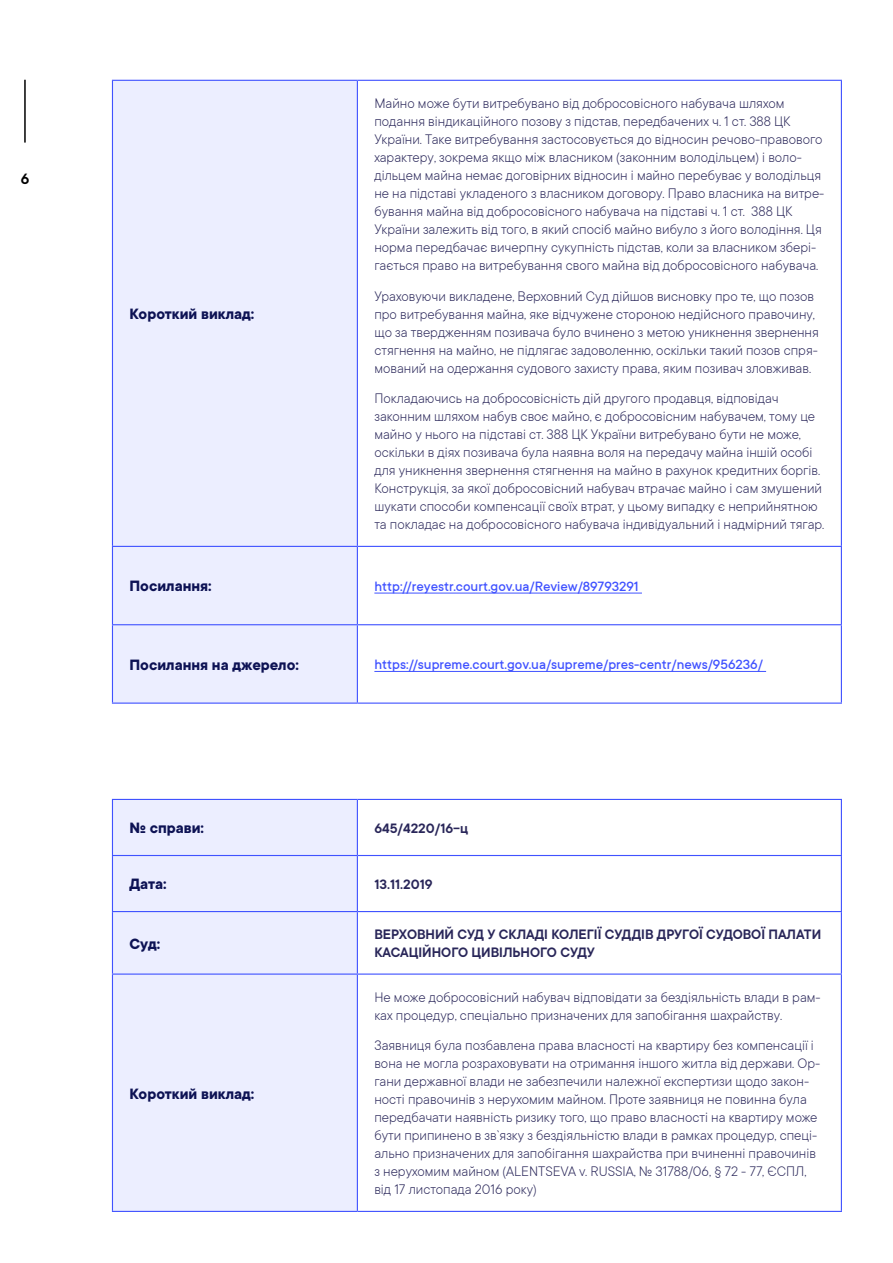
<style>
.page{position:relative;width:893px;height:1263px;background:#fff}
.page>*{position:absolute;margin:0;border:0;box-sizing:border-box;transform-origin:0 0}
.t1{font:700 16.5px "TT Commons";color:#0d1254}
.t2{font:600 16.5px "TT Commons";color:#000}
.t3{font:300 15px/18px "TT Commons";color:#292659}
.t4{font:500 15px "TT Commons";color:#4052ff}
.t5{font:600 15px/18px "TT Commons";color:#292659}
</style>
<div class="page">
<hr style="left:24px;top:80px;width:2px;height:63px;background:#000">
<div style="left:113px;top:81px;width:244px;height:621px;background:#eceeff"></div>
<hr style="left:112px;top:80px;width:245px;height:1px;background:#4052ff">
<hr style="left:112px;top:81px;width:1px;height:465px;background:#4052ff">
<hr style="left:357px;top:80px;width:485px;height:1px;background:#4052ff">
<hr style="left:357px;top:81px;width:1px;height:465px;background:#4052ff">
<hr style="left:841px;top:81px;width:1px;height:465px;background:#4052ff">
<hr style="left:112px;top:546px;width:245px;height:1px;background:#4052ff">
<hr style="left:112px;top:547px;width:1px;height:77px;background:#4052ff">
<hr style="left:357px;top:546px;width:485px;height:1px;background:#4052ff">
<hr style="left:357px;top:547px;width:1px;height:77px;background:#4052ff">
<hr style="left:841px;top:547px;width:1px;height:77px;background:#4052ff">
<hr style="left:112px;top:624px;width:245px;height:1px;background:#4052ff">
<hr style="left:112px;top:625px;width:1px;height:77px;background:#4052ff">
<hr style="left:357px;top:624px;width:485px;height:1px;background:#4052ff">
<hr style="left:357px;top:625px;width:1px;height:77px;background:#4052ff">
<hr style="left:841px;top:625px;width:1px;height:77px;background:#4052ff">
<hr style="left:112px;top:702px;width:245px;height:2px;background:#4052ff">
<hr style="left:357px;top:702px;width:485px;height:2px;background:#4052ff">
<hr style="left:374px;top:593px;width:268px;height:1px;background:#4052ff">
<hr style="left:374px;top:671px;width:392px;height:1px;background:#4052ff">
<div style="left:113px;top:800px;width:244px;height:411px;background:#eceeff"></div>
<hr style="left:112px;top:799px;width:245px;height:1px;background:#4052ff">
<hr style="left:112px;top:800px;width:1px;height:55px;background:#4052ff">
<hr style="left:357px;top:799px;width:485px;height:1px;background:#4052ff">
<hr style="left:357px;top:800px;width:1px;height:55px;background:#4052ff">
<hr style="left:841px;top:800px;width:1px;height:55px;background:#4052ff">
<hr style="left:112px;top:855px;width:245px;height:1px;background:#4052ff">
<hr style="left:112px;top:856px;width:1px;height:55px;background:#4052ff">
<hr style="left:357px;top:855px;width:485px;height:1px;background:#4052ff">
<hr style="left:357px;top:856px;width:1px;height:55px;background:#4052ff">
<hr style="left:841px;top:856px;width:1px;height:55px;background:#4052ff">
<hr style="left:112px;top:911px;width:245px;height:1px;background:#4052ff">
<hr style="left:112px;top:912px;width:1px;height:61px;background:#4052ff">
<hr style="left:357px;top:911px;width:485px;height:1px;background:#4052ff">
<hr style="left:357px;top:912px;width:1px;height:61px;background:#4052ff">
<hr style="left:841px;top:912px;width:1px;height:61px;background:#4052ff">
<hr style="left:112px;top:973px;width:245px;height:2px;background:#4052ff">
<hr style="left:112px;top:975px;width:1px;height:236px;background:#4052ff">
<hr style="left:357px;top:973px;width:485px;height:2px;background:#4052ff">
<hr style="left:357px;top:975px;width:1px;height:236px;background:#4052ff">
<hr style="left:841px;top:975px;width:1px;height:236px;background:#4052ff">
<hr style="left:112px;top:1211px;width:245px;height:1px;background:#4052ff">
<hr style="left:357px;top:1211px;width:485px;height:1px;background:#4052ff">
<p class="t2" style="left:21px;top:170px;width:10px">6</p>
<p class="t1" style="left:129px;top:305px;width:126px">Короткий виклад:</p>
<p class="t3" style="left:374px;top:94px;width:451px">Майно може бути витребувано від добросовісного набувача шляхом подання віндикаційного позову з підстав, передбачених ч. 1 ст. 388 ЦК України. Таке витребування застосовується до відносин речово-правового характеру, зокрема якщо між власником (законним володільцем) і воло&shy;дільцем майна немає договірних відносин і майно перебуває у володільця не на підставі укладеного з власником договору. Право власника на витре&shy;бування майна від добросовісного набувача на підставі ч. 1 ст. 388 ЦК України залежить від того, в який спосіб майно вибуло з його володіння. Ця норма передбачає вичерпну сукупність підстав, коли за власником збері&shy;гається право на витребування свого майна від добросовісного набувача.</p>
<p class="t3" style="left:374px;top:287px;width:446px">Ураховуючи викладене, Верховний Суд дійшов висновку про те, що позов про витребування майна, яке відчужене стороною недійсного правочину, що за твердженням позивача було вчинено з метою уникнення звернення стягнення на майно, не підлягає задоволенню, оскільки такий позов спря&shy;мований на одержання судового захисту права, яким позивач зловживав.</p>
<p class="t3" style="left:374px;top:390px;width:451px">Покладаючись на добросовісність дій другого продавця, відповідач законним шляхом набув своє майно, є добросовісним набувачем, тому це майно у нього на підставі ст. 388 ЦК України витребувано бути не може, оскільки в діях позивача була наявна воля на передачу майна іншій особі для уникнення звернення стягнення на майно в рахунок кредитних боргів.<br>Конструкція, за якої добросовісний набувач втрачає майно і сам змушений шукати способи компенсації своїх втрат, у цьому випадку є неприйнятною та покладає на добросовісного набувача індивідуальний і надмірний тягар.</p>
<p class="t1" style="left:129px;top:577px;width:84px">Посилання:</p>
<p class="t4" style="left:374px;top:578px;width:266px">http://reyestr.court.gov.ua/Review/89793291</p>
<p class="t1" style="left:129px;top:655px;width:171px">Посилання на джерело:</p>
<p class="t4" style="left:374px;top:656px;width:390px">https://supreme.court.gov.ua/supreme/pres-centr/news/956236/</p>
<p class="t1" style="left:129px;top:819px;width:76px">№ справи:</p>
<p class="t5" style="left:374px;top:819px;width:95px">645/4220/16-ц</p>
<p class="t1" style="left:129px;top:875px;width:39px">Дата:</p>
<p class="t5" style="left:374px;top:875px;width:60px">13.11.2019</p>
<p class="t1" style="left:129px;top:934px;width:32px">Суд:</p>
<p class="t5" style="left:374px;top:926px;width:448px">ВЕРХОВНИЙ СУД У СКЛАДІ КОЛЕГІЇ СУДДІВ ДРУГОЇ СУДОВОЇ ПАЛАТИ<br>КАСАЦІЙНОГО ЦИВІЛЬНОГО СУДУ</p>
<p class="t1" style="left:129px;top:1084px;width:126px">Короткий виклад:</p>
<p class="t3" style="left:374px;top:988px;width:448px">Не може добросовісний набувач відповідати за бездіяльність влади в рам&shy;ках процедур, спеціально призначених для запобігання шахрайству.</p>
<p class="t3" style="left:374px;top:1037px;width:447px">Заявниця була позбавлена права власності на квартиру без компенсації і вона не могла розраховувати на отримання іншого житла від держави. Ор&shy;гани державної влади не забезпечили належної експертизи щодо закон&shy;ності правочинів з нерухомим майном. Проте заявниця не повинна була передбачати наявність ризику того, що право власності на квартиру може бути припинено в зв`язку з бездіяльністю влади в рамках процедур, спеці&shy;ально призначених для запобігання шахрайства при вчиненні правочинів з нерухомим майном (ALENTSEVA v. RUSSIA, № 31788/06, § 72 - 77, ЄСПЛ, від 17 листопада 2016 року)</p>
</div>
